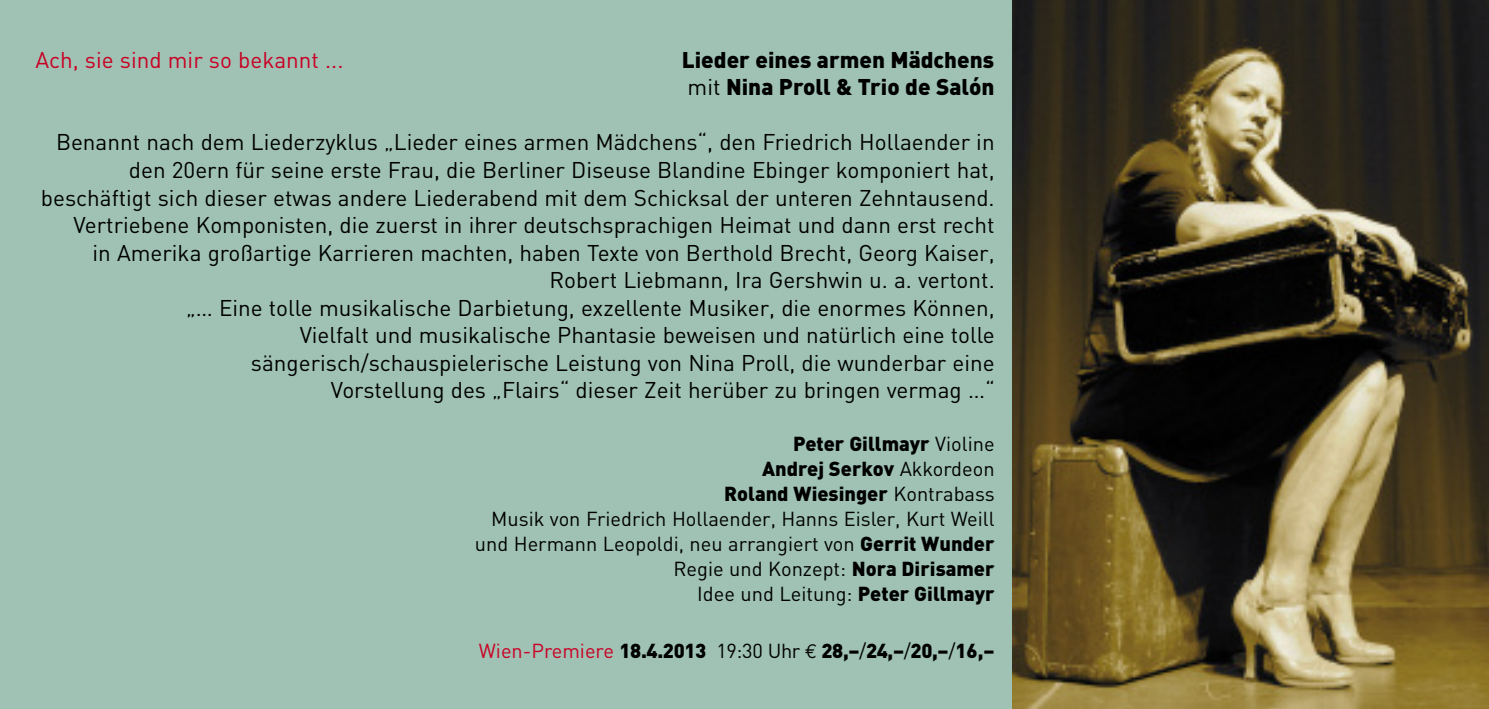
<style>
.page{position:relative;width:1489px;height:709px;background:#fff}
.page>*{position:absolute;margin:0;border:0;box-sizing:border-box;transform-origin:0 0}
.t1{font:22.5px/27.5px "DIN";color:#000;text-align:right}
.t2{font:900 22.5px/27.5px "DIN";color:#000}
.t3{font:22.5px "DIN";color:#c90023}
.t4{font:20px/25px "DIN";color:#000;text-align:right}
.t5{font:900 20px "DIN";letter-spacing:-.015em;color:#000}
.s1{font-weight:400}
.s2{font-weight:900}
.s3{font-weight:400;color:#c90023}
.s4{font-family:"Euro Mono";font-weight:400}
</style>
<div class="page">
<div style="left:0;top:0;width:1488px;height:709px;background:#9fc2b5"></div>
<img style="left:1012px;top:0;width:476px;height:709px">
<p class="t3" style="left:35px;top:47px;width:309px">Ach, sie sind mir so bekannt ...</p>
<p class="t2" style="left:682px;top:46px;width:314px">Lieder eines armen Mädchens <span class="s1">mit</span> Nina Proll &amp; Trio de Salón</p>
<p class="t1" style="left:41px;top:129px;width:955px">Benannt nach dem Liederzyklus „Lieder eines armen Mädchens“, den Friedrich Hollaender in den 20ern für seine erste Frau, die Berliner Diseuse Blandine Ebinger komponiert hat, beschäftigt sich dieser etwas andere Liederabend mit dem Schicksal der unteren Zehntausend.<br>Vertriebene Komponisten, die zuerst in ihrer deutschsprachigen Heimat und dann erst recht<br>in Amerika großartige Karrieren machten, haben Texte von Berthold Brecht, Georg Kaiser, Robert Liebmann, Ira Gershwin u. a. vertont.<br>„… Eine tolle musikalische Darbietung, exzellente Musiker, die enormes Können,<br>Vielfalt und musikalische Phantasie beweisen und natürlich eine tolle sängerisch/schauspielerische Leistung von Nina Proll, die wunderbar eine<br>Vorstellung des „Flairs“ dieser Zeit herüber zu bringen vermag …“</p>
<p class="t4" style="left:475px;top:431px;width:521px"><span class="s2">Peter Gillmayr</span> Violine<br><span class="s2">Andrej Serkov</span> Akkordeon<br><span class="s2">Roland Wiesinger</span> Kontrabass<br>Musik von Friedrich Hollaender, Hanns Eisler, Kurt Weill und Hermann Leopoldi, neu arrangiert von <span class="s2">Gerrit Wunder </span>Regie und Konzept: <span class="s2">Nora Dirisamer<br></span>Idee und Leitung: <span class="s2">Peter Gillmayr</span></p>
<p class="t5" style="left:479px;top:639px;width:517px"><span class="s3">Wien-Premiere</span> 18.4.2013 <span class="s1">19:30 Uhr</span> <span class="s4">€</span> 28,–<span class="s1">/</span>24,–<span class="s1">/</span>20,–<span class="s1">/</span>16,–</p>
</div>
